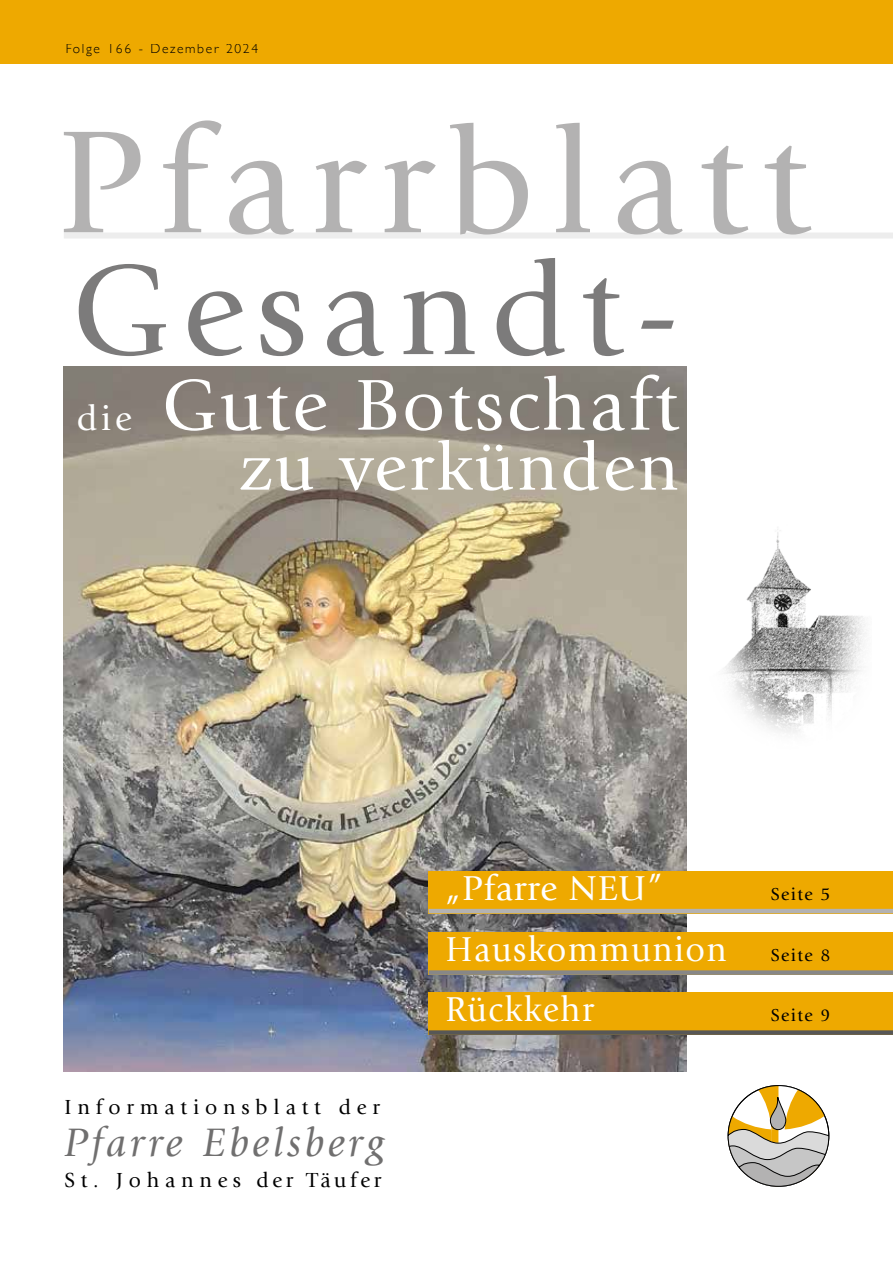
<style>
.page{position:relative;width:893px;height:1263px;background:#fff}
.page>*{position:absolute;margin:0;border:0;box-sizing:border-box;transform-origin:0 0}
.t1{font:152.1px "Giovanni Std";letter-spacing:.1em;color:#b3b2b2}
.t2{font:133.5px "Giovanni Std";letter-spacing:.1em;color:#7c7b7b}
.t3{font:75px "Giovanni Std";letter-spacing:.04em;color:#fff}
.t4{font:69px "Giovanni Std";letter-spacing:.04em;color:#fff}
.t5{font:italic 41.4px "Giovanni Std";letter-spacing:.09em;color:#706f6f}
.t6{font:36px/60px "Giovanni Std";letter-spacing:.04em;color:#fff;scale:.95 1}
.t7{font:36px "Giovanni Std";letter-spacing:.02em;color:#fff}
.t8{font:21.3px "Giovanni Std";letter-spacing:.275em;color:#000}
.t9{font:21.3px "Giovanni Std";letter-spacing:.25em;color:#000}
.t10{font:18px "Giovanni Std";letter-spacing:.075em;color:#000}
.t11{font:300 13.5px "Gill Sans";letter-spacing:.125em;color:#000}
.s1{font-size:36px}
.s2{font-size:18px;color:#000}
</style>
<div class="page">
<img style="left:64px;top:366px;width:622px;height:705px">
<div style="left:0;top:0;width:893px;height:64px;background:#eea900"></div>
<div style="left:64px;top:232px;width:829px;height:6px;background:#ededed"></div>
<svg style="left:728px;top:1085px;width:101px;height:102px"></svg>
<img style="left:724px;top:529px;width:143px;height:204px">
<div style="left:429px;top:871px;width:464px;height:43px;background:#eea900"></div>
<div style="left:429px;top:932px;width:464px;height:42px;background:#eea900"></div>
<div style="left:429px;top:992px;width:464px;height:43px;background:#eea900"></div>
<hr style="left:429px;top:909px;width:464px;height:4px;background:#b3b2b2">
<div style="left:429px;top:970px;width:464px;height:5px;background:#878787"></div>
<div style="left:429px;top:1030px;width:464px;height:5px;background:#575756"></div>
<p class="t11" style="left:65px;top:38px;width:194px">Folge 166 - Dezember 2024</p>
<h1 class="t1" style="left:57px;top:97px;width:755px">Pfarrblatt</h1>
<h2 class="t2" style="left:71px;top:235px;width:609px">Gesandt-</h2>
<h3 class="t3" style="left:77px;top:363px;width:604px"><span class="s1">die</span> Gute Botschaft</h3>
<h3 class="t4" style="left:240px;top:428px;width:440px">zu verkünden</h3>
<p class="t8" style="left:64px;top:1095px;width:317px">Informationsblatt der</p>
<p class="t5" style="left:64px;top:1120px;width:322px">Pfarre Ebelsberg</p>
<p class="t9" style="left:64px;top:1168px;width:318px">St. Johannes der Täufer</p>
<p class="t7" style="left:446px;top:868px;width:218px">„Pfarre NEU”</p>
<p class="t10" style="left:771px;top:884px;width:61px">Seite 5</p>
<p class="t6" style="left:446px;top:920px;width:407px">Hauskommunion <span class="s2">Seite 8<br></span>Rückkehr</p>
<p class="t10" style="left:771px;top:1005px;width:61px">Seite 9</p>
</div>
